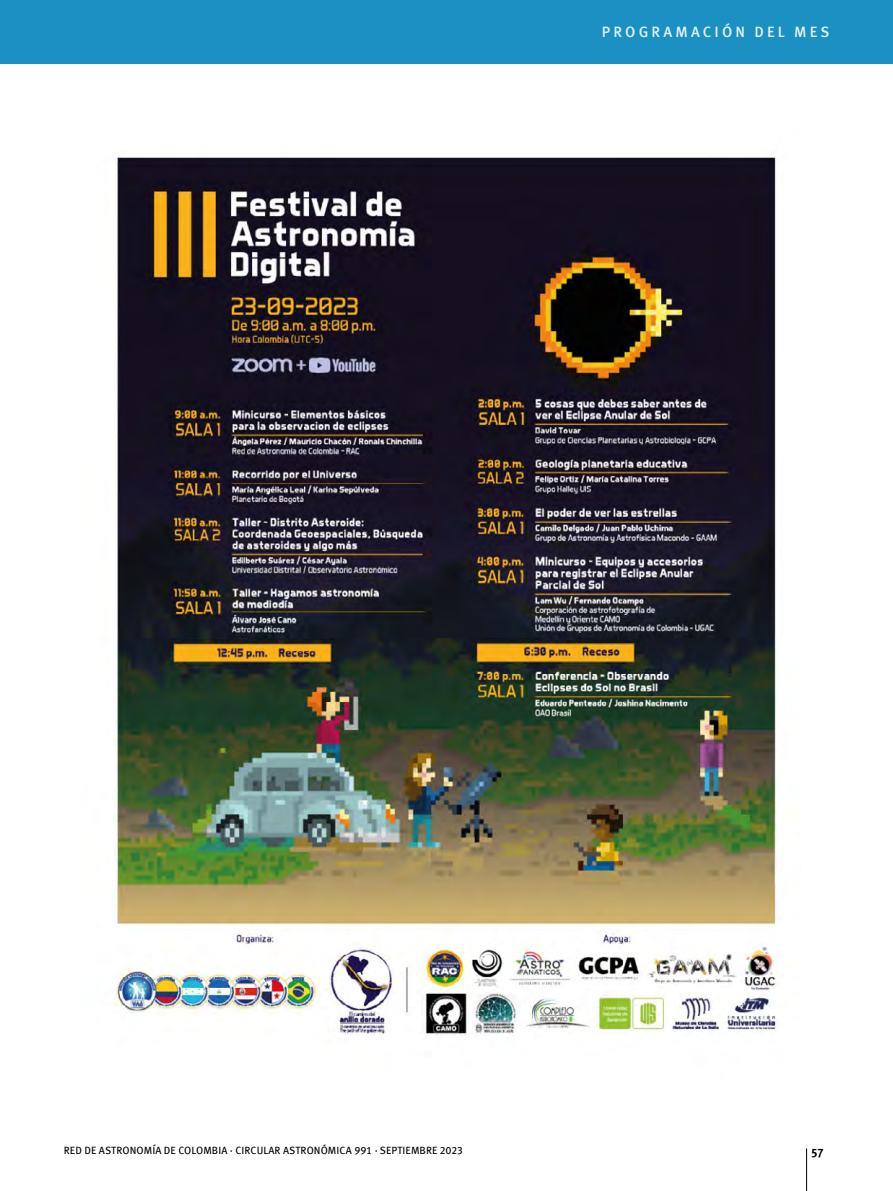
<style>
.page{position:relative;width:893px;height:1191px;background:#fff}
.page>*{position:absolute;margin:0;border:0;box-sizing:border-box;transform-origin:0 0}
.t1{font:500 15px "Meta Pro";letter-spacing:.21em;color:#e0f1f2}
.t2{font:700 12px "Meta Pro";color:#000}
.t3{font:10.5px "Meta Pro";letter-spacing:.01em;color:#000}
</style>
<div class="page">
<hr style="left:806px;top:1148px;width:1px;height:43px;background:#000">
<div style="left:0;top:0;width:893px;height:64px;background:#1a90c3"></div>
<img style="left:114px;top:157px;width:664px;height:878px">
<h1 class="t1" style="left:602px;top:21px;width:229px">PROGRAMACIÓN DEL MES</h1>
<p class="t3" style="left:64px;top:1142px;width:401px">RED DE ASTRONOMÍA DE COLOMBIA · CIRCULAR ASTRONÓMICA 991 · SEPTIEMBRE 2023</p>
<p class="t2" style="left:811px;top:1143px;width:14px">57</p>
</div>
